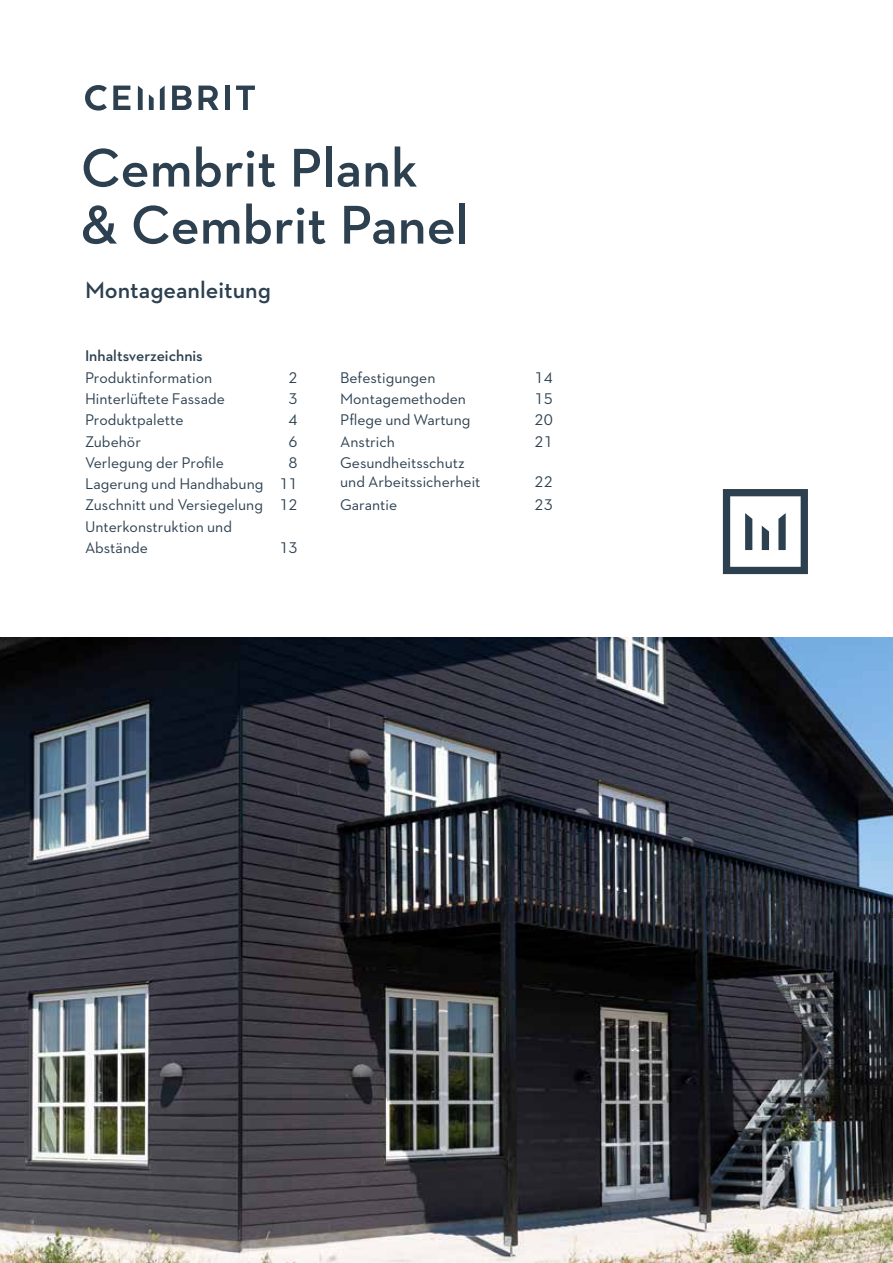
<style>
.page{position:relative;width:893px;height:1263px;background:#fff}
.page>*{position:absolute;margin:0;border:0;box-sizing:border-box;transform-origin:0 0}
.t1{font:600 55.5px/57px "Neutraface 2 Text";color:#2c4050}
.t2{font:600 24px "Neutraface 2 Text";color:#2c4050}
.t3{font:15.75px/21.3px "Neutraface 2 Text";color:#2c4050}
.t4{font:600 15.75px "Neutraface 2 Text";color:#2c4050}
</style>
<div class="page">
<svg style="left:85px;top:85px;width:22px;height:26px"></svg>
<svg style="left:113px;top:86px;width:17px;height:24px"></svg>
<svg style="left:172px;top:86px;width:20px;height:24px"></svg>
<svg style="left:199px;top:86px;width:20px;height:24px"></svg>
<div style="left:225px;top:86px;width:5px;height:24px;background:#2c4050"></div>
<svg style="left:236px;top:86px;width:19px;height:24px"></svg>
<svg style="left:138px;top:86px;width:5px;height:24px"></svg>
<svg style="left:149px;top:94px;width:5px;height:16px"></svg>
<svg style="left:160px;top:86px;width:5px;height:24px"></svg>
<svg style="left:723px;top:489px;width:85px;height:85px"></svg>
<img style="left:0;top:638px;width:893px;height:625px">
<h1 class="t1" style="left:81px;top:139px;width:390px">Cembrit Plank<br>&amp; Cembrit Panel</h1>
<h2 class="t2" style="left:85px;top:274px;width:187px">Montageanleitung</h2>
<p class="t4" style="left:85px;top:346px;width:119px">Inhaltsverzeichnis</p>
<p class="t3" style="left:85px;top:366px;width:129px">Produktinformation</p>
<p class="t3" style="left:288px;top:366px;width:11px">2</p>
<p class="t3" style="left:85px;top:388px;width:141px">Hinterlüftete Fassade</p>
<p class="t3" style="left:288px;top:388px;width:11px">3</p>
<p class="t3" style="left:85px;top:409px;width:100px">Produktpalette</p>
<p class="t3" style="left:288px;top:409px;width:11px">4</p>
<p class="t3" style="left:85px;top:430px;width:57px">Zubehör</p>
<p class="t3" style="left:288px;top:430px;width:11px">6</p>
<p class="t3" style="left:85px;top:452px;width:140px">Verlegung der Profile</p>
<p class="t3" style="left:85px;top:452px;width:214px;text-indent:203px">8<br>Lagerung und Handhabung 11<br>Zuschnitt und Versiegelung 12<br>Unterkonstruktion und<br>Abstände</p>
<p class="t3" style="left:279px;top:537px;width:20px">13</p>
<p class="t3" style="left:340px;top:366px;width:97px">Befestigungen</p>
<p class="t3" style="left:534px;top:366px;width:20px">14</p>
<p class="t3" style="left:340px;top:388px;width:127px">Montagemethoden</p>
<p class="t3" style="left:534px;top:388px;width:20px">15</p>
<p class="t3" style="left:340px;top:409px;width:132px">Pflege und Wartung</p>
<p class="t3" style="left:534px;top:409px;width:20px">20</p>
<p class="t3" style="left:340px;top:430px;width:56px">Anstrich</p>
<p class="t3" style="left:534px;top:430px;width:20px">21</p>
<p class="t3" style="left:340px;top:452px;width:142px;line-height:19.5px">Gesundheitsschutz und Arbeitssicherheit</p>
<p class="t3" style="left:534px;top:471px;width:20px">22</p>
<p class="t3" style="left:340px;top:494px;width:58px">Garantie</p>
<p class="t3" style="left:534px;top:494px;width:20px">23</p>
</div>
